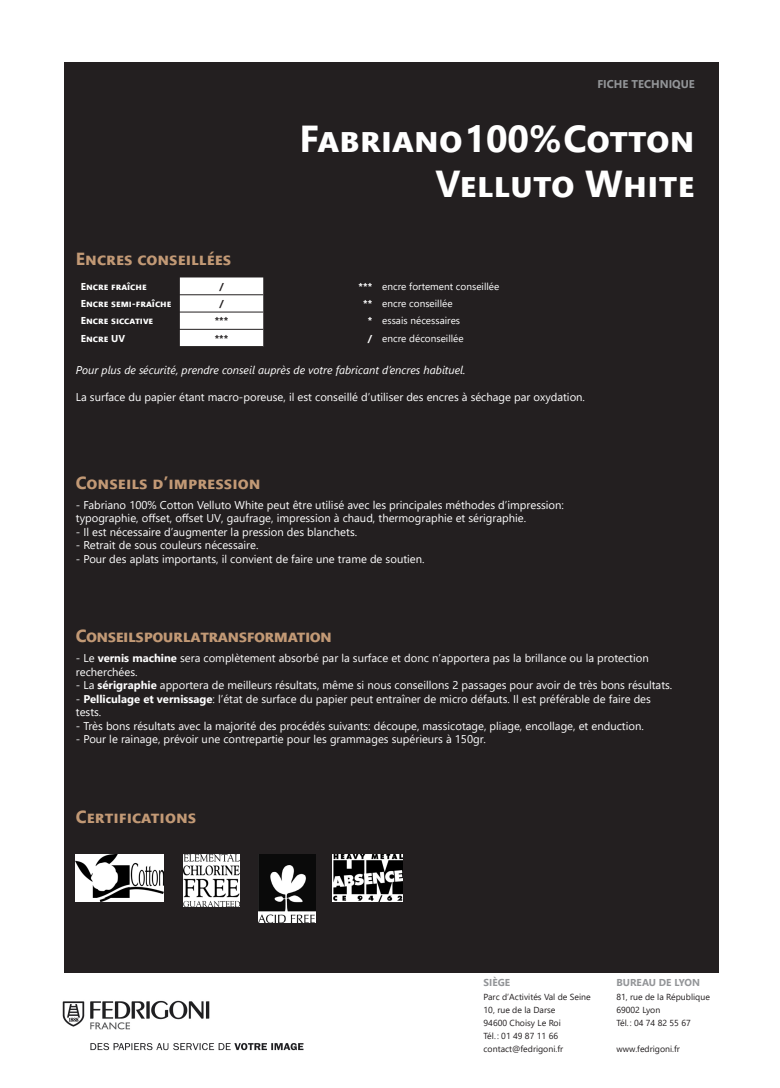
<style>
.page{position:relative;width:780px;height:1088px;background:#fff}
.page>*{position:absolute;margin:0;border:0;box-sizing:border-box;transform-origin:0 0}
.t1{font:700 37.5px/45px "Segoe UI";color:#fff;text-align:right}
.t2{font:700 17.5px "Segoe UI";color:#c29975}
.t3{font:700 17.5px "Segoe UI";letter-spacing:-.03em;color:#c29975}
.t4{font:11.25px/13.5px "Segoe UI";color:#fff}
.t5{font:italic 11.25px "Segoe UI";color:#fff}
.t6{font:700 11.25px "Segoe UI";color:#939598}
.police_tableau_intérieur{font:10px "Segoe UI";color:#fff}
.t7{font:700 10px "Segoe UI";letter-spacing:.015em;color:#fff}
.t8{font:700 10px "Segoe UI";color:#939598}
.police_tableau_intérieur-2{font:700 10px "Segoe UI";color:#231f20}
.t9{font:8.75px/13.1px "Segoe UI";color:#231f20}
.s1{font-weight:700}
</style>
<div class="page">
<img style="left:62px;top:1000px;width:242px;height:51px">
<div style="left:64px;top:62px;width:654px;height:910px;background:#231f20"></div>
<div style="left:180px;top:277px;width:83px;height:69px;background:#fff"></div>
<hr style="left:180px;top:295px;width:83px;height:1px;background:#231f20">
<hr style="left:180px;top:312px;width:83px;height:1px;background:#231f20">
<hr style="left:180px;top:329px;width:83px;height:1px;background:#231f20">
<img style="left:183px;top:855px;width:57px;height:51px">
<img style="left:259px;top:855px;width:56px;height:67px">
<img style="left:332px;top:855px;width:70px;height:46px">
<img style="left:76px;top:855px;width:88px;height:46px">
<p class="t6" style="left:597px;top:73px;width:99px">FICHE TECHNIQUE</p>
<p class="t1" style="left:299px;top:114px;width:397px">Fabriano 100% Cotton<br>Velluto White</p>
<p class="t2" style="left:76px;top:243px;width:157px">Encres conseillées</p>
<p class="t7" style="left:81px;top:277px;width:67px">Encre fraîche</p>
<p class="police_tableau_intérieur-2" style="left:219px;top:277px;width:6px">/</p>
<p class="t7" style="left:81px;top:294px;width:92px">Encre semi-fraîche</p>
<p class="police_tableau_intérieur-2" style="left:219px;top:294px;width:6px">/</p>
<p class="t7" style="left:81px;top:311px;width:74px">Encre siccative</p>
<p class="police_tableau_intérieur-2" style="left:215px;top:311px;width:15px">***</p>
<p class="t7" style="left:81px;top:329px;width:46px">Encre UV</p>
<p class="police_tableau_intérieur-2" style="left:215px;top:329px;width:15px">***</p>
<p class="t7" style="left:358px;top:277px;width:15px">***</p>
<p class="police_tableau_intérieur" style="left:382px;top:277px;width:119px">encre fortement conseillée</p>
<p class="t7" style="left:363px;top:294px;width:11px">**</p>
<p class="police_tableau_intérieur" style="left:382px;top:294px;width:72px">encre conseillée</p>
<p class="t7" style="left:367px;top:311px;width:6px">*</p>
<p class="police_tableau_intérieur" style="left:382px;top:311px;width:79px">essais nécessaires</p>
<p class="t7" style="left:368px;top:329px;width:6px">/</p>
<p class="police_tableau_intérieur" style="left:382px;top:329px;width:83px">encre déconseillée</p>
<p class="t5" style="left:76px;top:360px;width:391px">Pour plus de sécurité, prendre conseil auprès de votre fabricant d’encres habituel.</p>
<p class="t4" style="left:76px;top:389px;width:510px">La surface du papier étant macro-poreuse, il est conseillé d’utiliser des encres à séchage par oxydation.</p>
<p class="t2" style="left:76px;top:466px;width:186px">Conseils d’impression</p>
<p class="t4" style="left:76px;top:497px;width:489px">- Fabriano 100% Cotton Velluto White peut être utilisé avec les principales méthodes d’impression:</p>
<p class="t4" style="left:76px;top:510px;width:452px">typographie, offset, offset UV, gaufrage, impression à chaud, thermographie et sérigraphie.</p>
<p class="t4" style="left:76px;top:524px;width:283px">- Il est nécessaire d’augmenter la pression des blanchets.</p>
<p class="t4" style="left:76px;top:537px;width:184px">- Retrait de sous couleurs nécessaire.</p>
<p class="t4" style="left:76px;top:551px;width:350px">- Pour des aplats importants, il convient de faire une trame de soutien.</p>
<p class="t3" style="left:76px;top:619px;width:258px">Conseils pour la transformation</p>
<p class="t4" style="left:76px;top:650px;width:574px">- Le <span class="s1">vernis machine</span> sera complètement absorbé par la surface et donc n’apportera pas la brillance ou la protection recherchées.</p>
<p class="t4" style="left:76px;top:677px;width:598px">- La <span class="s1">sérigraphie</span> apportera de meilleurs résultats, même si nous conseillons 2 passages pour avoir de très bons résultats.</p>
<p class="t4" style="left:76px;top:691px;width:576px">- <span class="s1">Pelliculage et vernissage</span>: l’état de surface du papier peut entraîner de micro défauts. Il est préférable de faire des tests.</p>
<p class="t4" style="left:76px;top:718px;width:569px">- Très bons résultats avec la majorité des procédés suivants: découpe, massicotage, pliage, encollage, et enduction.</p>
<p class="t4" style="left:76px;top:731px;width:411px">- Pour le rainage, prévoir une contrepartie pour les grammages supérieurs à 150gr.</p>
<p class="t2" style="left:76px;top:801px;width:122px">Certifications</p>
<p class="t8" style="left:483px;top:973px;width:28px">SIÈGE</p>
<p class="t9" style="left:483px;top:989px;width:109px">Parc d’Activités Val de Seine<br>10, rue de la Darse<br>94600 Choisy Le Roi<br>Tél. : 01 49 87 11 66 contact@fedrigoni.fr</p>
<p class="t8" style="left:616px;top:973px;width:85px">BUREAU DE LYON</p>
<p class="t9" style="left:616px;top:989px;width:95px">81, rue de la République<br>69002 Lyon<br>Tél. : 04 74 82 55 67</p>
<p class="t9" style="left:616px;top:1041px;width:65px">www.fedrigoni.fr</p>
</div>
